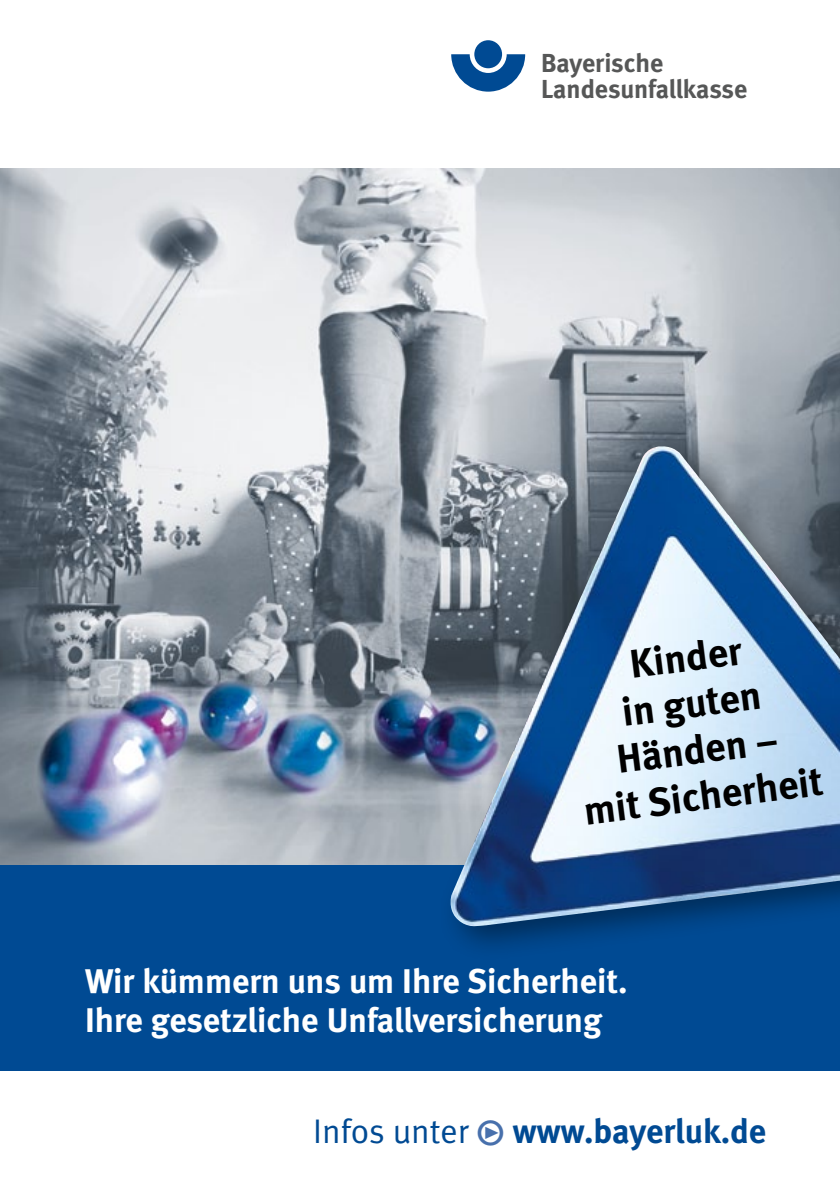
<style>
.page{position:relative;width:840px;height:1191px;background:#fff}
.page>*{position:absolute;margin:0;border:0;box-sizing:border-box;transform-origin:0 0}
.Absatzformat_1{font:700 39.8px/46.6px "DGUV Meta";color:#000;text-align:center}
.Ueberschrift{font:700 34.2px/39.4px "DGUV Meta";color:#fff}
.Ueberschrift-2{font:700 34.2px "DGUV Meta";color:#004a93}
.t1{font:700 26px "DGUV Meta";letter-spacing:-.005em;color:#565757}
.s1{font-weight:400}
.s2{font-weight:500;color:#4870ac}
</style>
<div class="page">
<div style="left:0;top:857px;width:839px;height:213px;background:#004a93"></div>
<img style="left:0;top:168px;width:839px;height:696px">
<div style="left:438px;top:433px;width:401px;height:529px;background:#000;opacity:.4"></div>
<img style="left:447px;top:446px;width:392px;height:480px">
<svg style="left:451px;top:54px;width:74px;height:38px"></svg>
<div style="left:474px;top:40px;width:28px;height:28px;background:#004a93;border-radius:50%"></div>
<p class="t1" style="left:540px;top:48px;width:124px">Bayerische</p>
<p class="t1" style="left:540px;top:73px;width:208px">Landesunfallkasse</p>
<p class="Absatzformat_1" style="left:627px;top:642px;width:114px;rotate:-7deg">Kinder</p>
<p class="Absatzformat_1" style="left:619px;top:690px;width:141px;rotate:-7deg">in guten</p>
<p class="Absatzformat_1" style="left:575px;top:742px;width:241px;rotate:-7deg">Händen –<br>mit Sicherheit</p>
<p class="Ueberschrift" style="left:85px;top:962px;width:544px">Wir kümmern uns um Ihre Sicherheit.<br>Ihre gesetzliche Unfallversicherung</p>
<p class="Ueberschrift-2" style="left:313px;top:1110px;width:454px"><span class="s1">Infos unter</span> <span class="s2">•</span> www.bayerluk.de</p>
</div>
